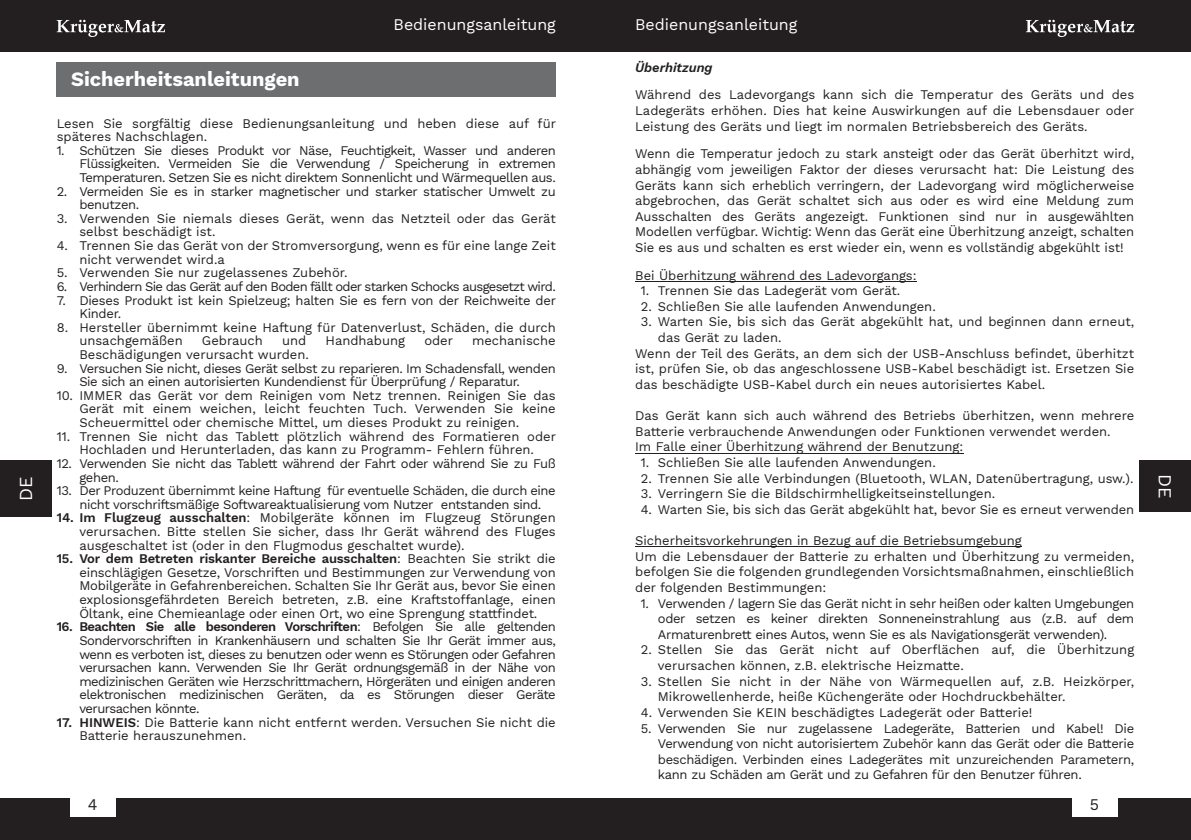
<style>
.page{position:relative;width:1191px;height:840px;background:#fff}
.page>*{position:absolute;margin:0;border:0;box-sizing:border-box;transform-origin:0 0}
.t1{font:700 20px "Work Sans";color:#fff}
.t2{font:18px "Work Sans";color:#fff}
.t3{font:16px "Work Sans";color:#fff}
.t4{font:16px "Work Sans";color:#231f20}
.t5{font:13px/13.6px "Work Sans";color:#231f20}
.t6{font:13px/13.6px "Work Sans";letter-spacing:-.03em;color:#231f20}
.t7{font:13px/13.6px "Work Sans";letter-spacing:-.035em;color:#231f20}
.t8{font:13px/13.6px "Work Sans";letter-spacing:-.02em;color:#231f20}
.t9{font:13px "Work Sans";letter-spacing:-.05em;color:#231f20}
.t10{font:italic 600 13px "Work Sans";color:#231f20}
.s1{font-weight:600}
</style>
<div class="page">
<div style="left:595px;top:798px;width:596px;height:41px;background:#231f20"></div>
<div style="left:0;top:798px;width:595px;height:41px;background:#231f20"></div>
<div style="left:595px;top:0;width:596px;height:51px;background:#231f20"></div>
<div style="left:0;top:0;width:595px;height:51px;background:#231f20"></div>
<svg style="left:57px;top:20px;width:108px;height:17px"></svg>
<svg style="left:1026px;top:20px;width:108px;height:17px"></svg>
<div style="left:70px;top:793px;width:45px;height:23px;background:#fff"></div>
<div style="left:1071px;top:793px;width:46px;height:23px;background:#fff"></div>
<div style="left:0;top:460px;width:51px;height:57px;background:#231f20"></div>
<div style="left:1140px;top:460px;width:51px;height:51px;background:#231f20"></div>
<hr style="left:635px;top:281px;width:281px;height:1px;background:#231f20">
<hr style="left:635px;top:452px;width:328px;height:1px;background:#231f20">
<hr style="left:635px;top:546px;width:386px;height:1px;background:#231f20">
<div style="left:57px;top:62px;width:499px;height:34px;background:#6d6e70"></div>
<p class="t3" style="left:393px;top:15px;width:164px">Bedienungsanleitung</p>
<p class="t3" style="left:635px;top:15px;width:164px">Bedienungsanleitung</p>
<p class="t10" style="left:635px;top:60px;width:79px">Überhitzung</p>
<p class="t5" style="left:635px;top:87px;width:501px;line-height:15.6px;text-align:justify">Während des Ladevorgangs kann sich die Temperatur des Geräts und des Ladegeräts erhöhen. Dies hat keine Auswirkungen auf die Lebensdauer oder Leistung des Geräts und liegt im normalen Betriebsbereich des Geräts.</p>
<p class="t5" style="left:635px;top:146px;width:500px;line-height:15.6px;text-align:justify">Wenn die Temperatur jedoch zu stark ansteigt oder das Gerät überhitzt wird, abhängig vom jeweiligen Faktor der dieses verursacht hat: Die Leistung des Geräts kann sich erheblich verringern, der Ladevorgang wird möglicherweise abgebrochen, das Gerät schaltet sich aus oder es wird eine Meldung zum Ausschalten des Geräts angezeigt. Funktionen sind nur in ausgewählten Modellen verfügbar. Wichtig: Wenn das Gerät eine Überhitzung anzeigt, schalten Sie es aus und schalten es erst wieder ein, wenn es vollständig abgekühlt ist!</p>
<p class="t5" style="left:635px;top:268px;width:283px">Bei Überhitzung während des Ladevorgangs:</p>
<p class="t5" style="left:641px;top:284px;width:261px">1. Trennen Sie das Ladegerät vom Gerät.</p>
<p class="t5" style="left:641px;top:299px;width:296px">2. Schließen Sie alle laufenden Anwendungen.</p>
<p class="t5" style="left:641px;top:315px;width:495px">3. Warten Sie, bis sich das Gerät abgekühlt hat, und beginnen dann erneut,</p>
<p class="t5" style="left:658px;top:330px;width:125px">das Gerät zu laden.</p>
<p class="t5" style="left:635px;top:346px;width:500px">Wenn der Teil des Geräts, an dem sich der USB-Anschluss befindet, überhitzt</p>
<p class="t5" style="left:635px;top:362px;width:500px">ist, prüfen Sie, ob das angeschlossene USB-Kabel beschädigt ist. Ersetzen Sie</p>
<p class="t5" style="left:635px;top:377px;width:411px">das beschädigte USB-Kabel durch ein neues autorisiertes Kabel.</p>
<p class="t5" style="left:635px;top:407px;width:500px;line-height:15.6px">Das Gerät kann sich auch während des Betriebs überhitzen, wenn mehrere<br>Batterie verbrauchende Anwendungen oder Funktionen verwendet werden.<br>Im Falle einer Überhitzung während der Benutzung:</p>
<p class="t5" style="left:641px;top:455px;width:296px">1. Schließen Sie alle laufenden Anwendungen.</p>
<p class="t5" style="left:641px;top:471px;width:494px">2. Trennen Sie alle Verbindungen (Bluetooth, WLAN, Datenübertragung, usw.).</p>
<p class="t5" style="left:641px;top:486px;width:356px">3. Verringern Sie die Bildschirmhelligkeitseinstellungen.</p>
<p class="t5" style="left:641px;top:502px;width:495px">4. Warten Sie, bis sich das Gerät abgekühlt hat, bevor Sie es erneut verwenden</p>
<p class="t5" style="left:635px;top:532px;width:500px;line-height:15.6px">Sicherheitsvorkehrungen in Bezug auf die Betriebsumgebung<br>Um die Lebensdauer der Batterie zu erhalten und Überhitzung zu vermeiden, befolgen Sie die folgenden grundlegenden Vorsichtsmaßnahmen, einschließlich der folgenden Bestimmungen:</p>
<p class="t5" style="left:658px;top:595px;width:478px;line-height:15.6px;text-align:justify;text-indent:-17px">1. Verwenden / lagern Sie das Gerät nicht in sehr heißen oder kalten Umgebungen oder setzen es keiner direkten Sonneneinstrahlung aus (z.B. auf dem Armaturenbrett eines Autos, wenn Sie es als Navigationsgerät verwenden).</p>
<p class="t5" style="left:658px;top:641px;width:478px;line-height:15.6px;text-indent:-17px">2. Stellen Sie das Gerät nicht auf Oberflächen auf, die Überhitzung verursachen können, z.B. elektrische Heizmatte.</p>
<p class="t5" style="left:658px;top:673px;width:478px;line-height:15.6px;text-indent:-17px">3. Stellen Sie nicht in der Nähe von Wärmequellen auf, z.B. Heizkörper,<br>Mikrowellenherde, heiße Küchengeräte oder Hochdruckbehälter.</p>
<p class="t5" style="left:641px;top:705px;width:393px">4. Verwenden Sie KEIN beschädigtes Ladegerät oder Batterie!</p>
<p class="t5" style="left:658px;top:719px;width:478px;line-height:15.6px;text-align:justify;text-indent:-17px">5. Verwenden Sie nur zugelassene Ladegeräte, Batterien und Kabel! Die Verwendung von nicht autorisiertem Zubehör kann das Gerät oder die Batterie beschädigen. Verbinden eines Ladegerätes mit unzureichenden Parametern, kann zu Schäden am Gerät und zu Gefahren für den Benutzer führen.</p>
<h1 class="t1" style="left:71px;top:67px;width:230px">Sicherheitsanleitungen</h1>
<p class="t5" style="left:57px;top:116px;width:501px">Lesen Sie sorgfältig diese Bedienungsanleitung und heben diese auf für späteres Nachschlagen.</p>
<p class="t5" style="left:79px;top:143px;width:478px;text-align:justify;text-indent:-23px">1. Schützen Sie dieses Produkt vor Näse, Feuchtigkeit, Wasser und anderen Flüssigkeiten. Vermeiden Sie die Verwendung / Speicherung in extremen Temperaturen. Setzen Sie es nicht direktem Sonnenlicht und Wärmequellen aus.</p>
<p class="t6" style="left:79px;top:184px;width:478px;text-indent:-23px">2. Vermeiden Sie es in starker magnetischer und starker statischer Umwelt zu benutzen.</p>
<p class="t5" style="left:79px;top:211px;width:478px;text-indent:-23px">3. Verwenden Sie niemals dieses Gerät, wenn das Netzteil oder das Gerät selbst beschädigt ist.</p>
<p class="t5" style="left:79px;top:239px;width:478px;text-indent:-23px">4. Trennen Sie das Gerät von der Stromversorgung, wenn es für eine lange Zeit nicht verwendet wird.a</p>
<p class="t5" style="left:57px;top:266px;width:292px">5. Verwenden Sie nur zugelassenes Zubehör.</p>
<p class="t9" style="left:57px;top:279px;width:500px">6. Verhindern Sie das Gerät auf den Boden fällt oder starken Schocks ausgesetzt wird.</p>
<p class="t8" style="left:79px;top:293px;width:478px;text-indent:-23px">7. Dieses Produkt ist kein Spielzeug; halten Sie es fern von der Reichweite der<br>Kinder.</p>
<p class="t5" style="left:79px;top:320px;width:478px;text-indent:-23px">8. Hersteller übernimmt keine Haftung für Datenverlust, Schäden, die durch unsachgemäßen</p>
<p class="t5" style="left:202px;top:334px;width:62px">Gebrauch</p>
<p class="t5" style="left:282px;top:334px;width:26px">und</p>
<p class="t5" style="left:325px;top:334px;width:81px">Handhabung</p>
<p class="t5" style="left:424px;top:334px;width:30px">oder</p>
<p class="t5" style="left:472px;top:334px;width:85px">mechanische</p>
<p class="t5" style="left:79px;top:347px;width:231px">Beschädigungen verursacht wurden.</p>
<p class="t7" style="left:79px;top:361px;width:478px;text-indent:-23px">9. Versuchen Sie nicht, dieses Gerät selbst zu reparieren. Im Schadensfall, wenden<br>Sie sich an einen autorisierten Kundendienst für Überprüfung / Reparatur.</p>
<p class="t5" style="left:79px;top:388px;width:478px;text-align:justify;text-indent:-23px">10. IMMER das Gerät vor dem Reinigen vom Netz trennen. Reinigen Sie das Gerät mit einem weichen, leicht feuchten Tuch. Verwenden Sie keine Scheuermittel oder chemische Mittel, um dieses Produkt zu reinigen.</p>
<p class="t5" style="left:57px;top:429px;width:501px;text-align:center">11. Trennen Sie nicht das Tablett plötzlich während des Formatieren oder<br>Hochladen und Herunterladen, das kann zu Programm- Fehlern führen.</p>
<p class="t6" style="left:79px;top:456px;width:478px;text-indent:-23px">12. Verwenden Sie nicht das Tablett während der Fahrt oder während Sie zu Fuß gehen.</p>
<p class="t6" style="left:79px;top:483px;width:478px;text-indent:-23px">13. Der Produzent übernimmt keine Haftung für eventuelle Schäden, die durch eine nicht vorschriftsmäßige Softwareaktualisierung vom Nutzer entstanden sind.</p>
<p class="t5" style="left:79px;top:511px;width:478px;text-align:justify;text-indent:-23px"><span class="s1">14. Im Flugzeug ausschalten</span>: Mobilgeräte können im Flugzeug Störungen verursachen. Bitte stellen Sie sicher, dass Ihr Gerät während des Fluges ausgeschaltet ist (oder in den Flugmodus geschaltet wurde).</p>
<p class="t5" style="left:79px;top:551px;width:478px;text-align:justify;text-indent:-23px"><span class="s1">15. Vor dem Betreten riskanter Bereiche ausschalten</span>: Beachten Sie strikt die einschlägigen Gesetze, Vorschriften und Bestimmungen zur Verwendung von Mobilgeräte in Gefahrenbereichen. Schalten Sie Ihr Gerät aus, bevor Sie einen explosionsgefährdeten Bereich betreten, z.B. eine Kraftstoffanlage, einen Öltank, eine Chemieanlage oder einen Ort, wo eine Sprengung stattfindet.</p>
<p class="t5" style="left:79px;top:619px;width:478px;text-align:justify;text-indent:-23px"><span class="s1">16. Beachten Sie alle besonderen Vorschriften</span>: Befolgen Sie alle geltenden Sondervorschriften in Krankenhäusern und schalten Sie Ihr Gerät immer aus, wenn es verboten ist, dieses zu benutzen oder wenn es Störungen oder Gefahren verursachen kann. Verwenden Sie Ihr Gerät ordnungsgemäß in der Nähe von medizinischen Geräten wie Herzschrittmachern, Hörgeräten und einigen anderen elektronischen medizinischen Geräten, da es Störungen dieser Geräte verursachen könnte.</p>
<p class="t5" style="left:79px;top:715px;width:478px;text-indent:-23px"><span class="s1">17. HINWEIS</span>: Die Batterie kann nicht entfernt werden. Versuchen Sie nicht die<br>Batterie herauszunehmen.</p>
<h2 class="t2" style="left:15px;top:501px;width:26px;rotate:-90deg">DE</h2>
<h2 class="t2" style="left:1175px;top:473px;width:26px;rotate:90deg">DE</h2>
<p class="t4" style="left:88px;top:794px;width:11px">4</p>
<p class="t4" style="left:1090px;top:794px;width:11px">5</p>
</div>
